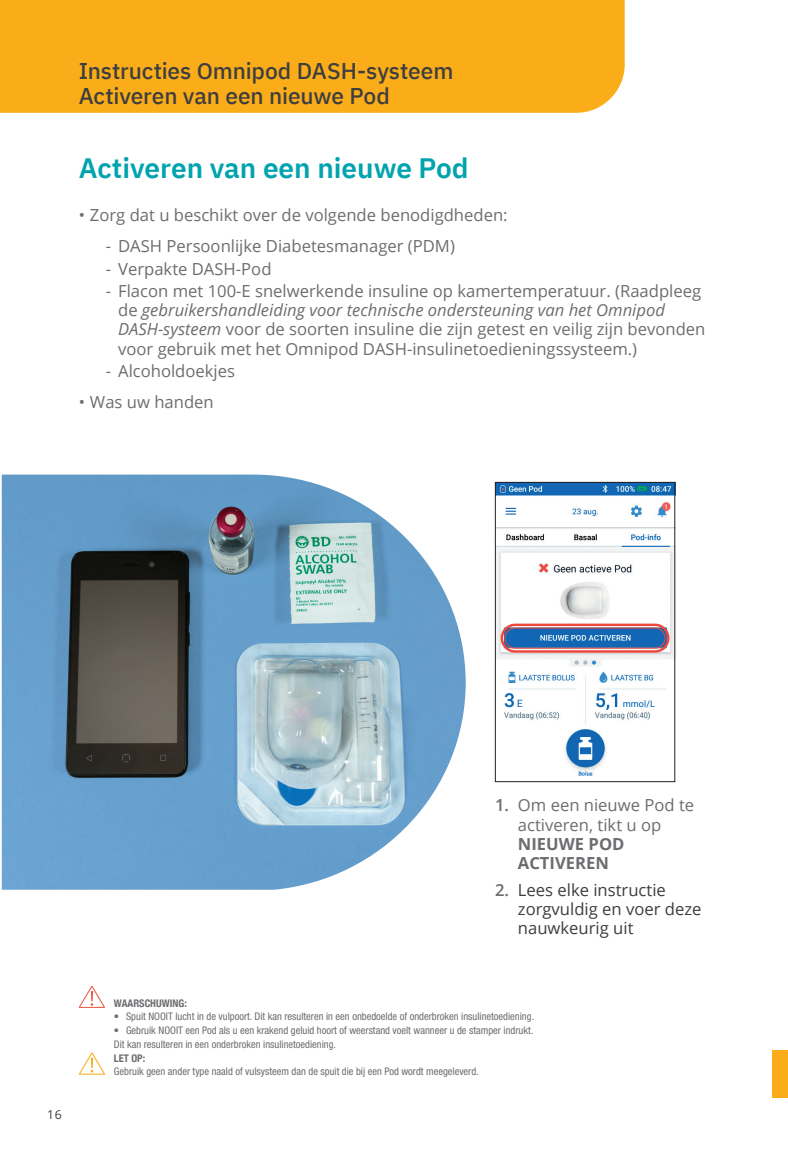
<style>
.page{position:relative;width:788px;height:1166px;background:#fff}
.page>*{position:absolute;margin:0;border:0;box-sizing:border-box;transform-origin:0 0}
.Headline{font:600 28px "IBM Plex Sans";color:#00a3ae}
.Header_Small_Left{font:500 22.75px/25.4px "IBM Plex Sans";letter-spacing:-.005em;color:#3e3e3f}
.Header_Small_Left-2{font:500 22.75px/25.4px "IBM Plex Sans";letter-spacing:.035em;color:#3e3e3f}
.t1{font:16.62px/19.2px "Open Sans";color:#6c6d70}
.t2{font:16.62px/19.2px "Open Sans";color:#3e3e3f}
.t3{font:12.25px "Open Sans";color:#3e3e3f}
.Legal_copy{font:condensed 10.5px/12.6px "Helvetica Neue LT Std";color:#6c6d70}
.Legal_copy-2{font:700 condensed 10.5px "Helvetica Neue";color:#6c6d70}
.s1{font-style:italic}
.s2{font-weight:600}
.s3{font-weight:700}
.s4{font-weight:600;color:#6c6d70}
.s5{font-family:"Helvetica Neue";font-weight:700}
</style>
<div class="page">
<div style="left:0;top:0;width:624px;height:113px;background:#faad19"></div>
<img style="left:497px;top:484px;width:176px;height:292px">
<div style="left:495px;top:482px;width:180px;height:300px;border:1px solid #231f20"></div>
<div style="left:500px;top:623px;width:169px;height:29px;border:2px solid #ef473c;border-radius:13px"></div>
<div style="left:504px;top:627px;width:161px;height:21px;border:1px solid #ef473c;border-radius:10px"></div>
<svg style="left:79px;top:985px;width:26px;height:22px"></svg>
<svg style="left:79px;top:1052px;width:26px;height:22px"></svg>
<div style="left:772px;top:1050px;width:16px;height:47px;background:#faad19"></div>
<img style="left:2px;top:474px;width:463px;height:415px">
<p class="Header_Small_Left" style="left:79px;top:56px;width:376px">Instructies Omnipod DASH-systeem<br>Activeren van een nieuwe Pod</p>
<h2 class="Header_Small_Left-2" style="left:79px;top:57px;width:77px">XXXXX<br>XXXX</h2>
<p class="Headline" style="left:79px;top:146px;width:391px">Activeren van een nieuwe Pod</p>
<p class="t1" style="left:79px;top:205px;width:430px">• Zorg dat u beschikt over de volgende benodigdheden:</p>
<p class="t1" style="left:106px;top:236px;width:350px">- DASH Persoonlijke Diabetesmanager (PDM)</p>
<p class="t1" style="left:106px;top:258px;width:167px">- Verpakte DASH-Pod</p>
<p class="t1" style="left:118px;top:281px;width:588px;text-indent:-12px">- Flacon met 100-E snelwerkende insuline op kamertemperatuur. (Raadpleeg de <span class="s1">gebruikershandleiding voor technische ondersteuning van het Omnipod DASH-systeem</span> voor de soorten insuline die zijn getest en veilig zijn bevonden voor gebruik met het Omnipod DASH-insulinetoedieningssysteem.)</p>
<p class="t1" style="left:106px;top:361px;width:131px">- Alcoholdoekjes</p>
<p class="t1" style="left:79px;top:392px;width:136px">• Was uw handen</p>
<p class="t3" style="left:47px;top:1105px;width:16px">16</p>
<p class="t1" style="left:518px;top:795px;width:178px;text-indent:-23px"><span class="s2">1.</span> Om een nieuwe Pod te activeren, tikt u op<br><span class="s3">NIEUWE POD<br>ACTIVEREN</span></p>
<p class="t2" style="left:518px;top:879px;width:185px;text-indent:-23px"><span class="s4">2.</span> Lees elke instructie zorgvuldig en voer deze nauwkeurig uit</p>
<p class="Legal_copy-2" style="left:114px;top:994px;width:74px">WAARSCHUWING:</p>
<p class="Legal_copy" style="left:114px;top:1010px;width:422px">• Spuit NOOIT lucht in de vulpoort. Dit kan resulteren in een onbedoelde of onderbroken insulinetoediening.</p>
<p class="Legal_copy" style="left:114px;top:1024px;width:421px">• Gebruik NOOIT een Pod als u een krakend geluid hoort of weerstand voelt wanneer u de stamper indrukt.</p>
<p class="Legal_copy" style="left:114px;top:1038px;width:224px">Dit kan resulteren in een onderbroken insulinetoediening.</p>
<p class="Legal_copy" style="left:114px;top:1051px;width:366px"><span class="s5">LET OP:<br></span>Gebruik geen ander type naald of vulsysteem dan de spuit die bij een Pod wordt meegeleverd.</p>
</div>
